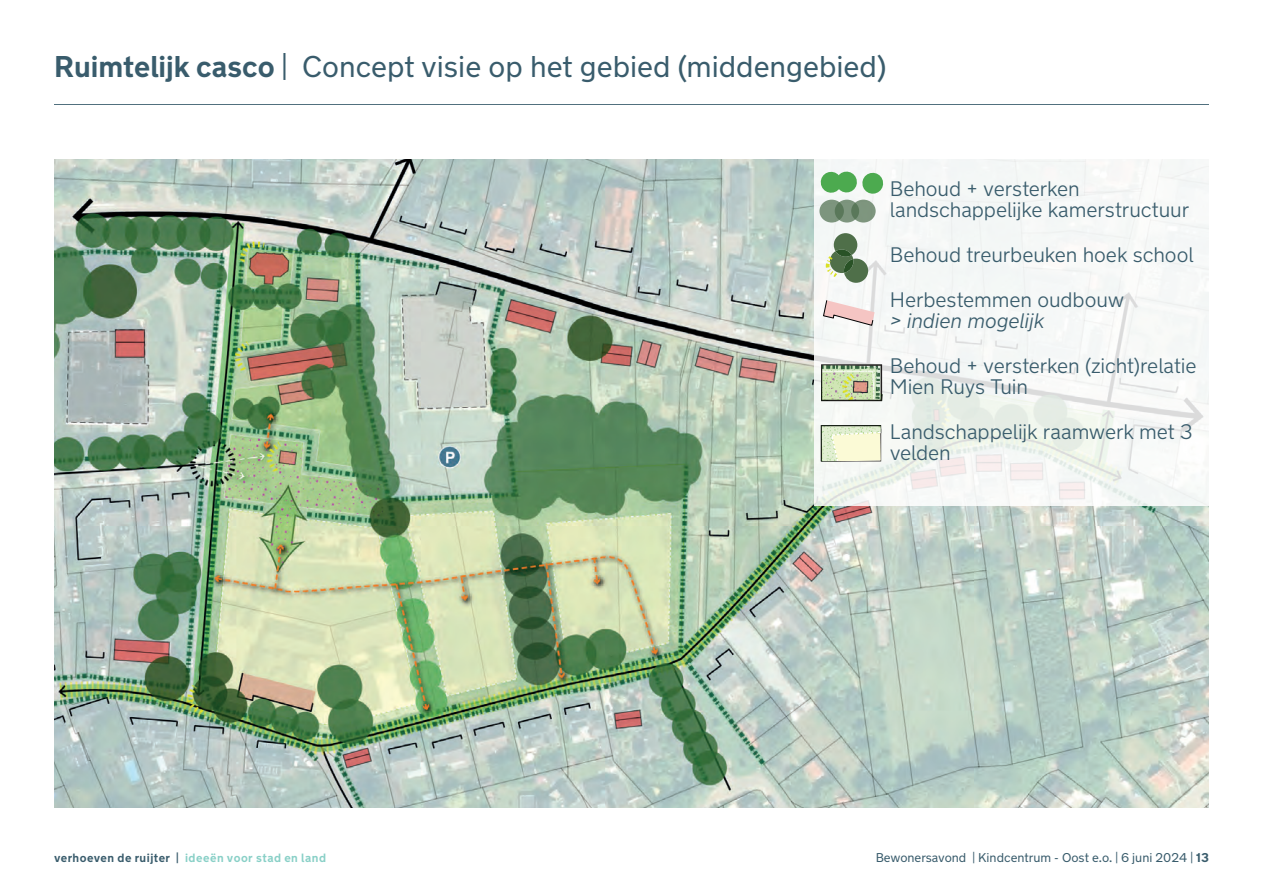
<style>
.page{position:relative;width:1263px;height:893px;background:#fff}
.page>*{position:absolute;margin:0;border:0;box-sizing:border-box;transform-origin:0 0}
.t1{font:30px "New Transport";color:#395c6c}
.t2{font:300 21px/21px "New Transport";letter-spacing:-.005em;color:#395c6c}
.t3{font:italic 300 21px "New Transport";letter-spacing:-.005em;color:#395c6c}
.t4{font:12.75px "New Transport";color:#395c6c}
.t5{font:700 12px "New Transport";letter-spacing:.04em;color:#89d0c7}
.s1{font-weight:700}
.s2{color:#395c6c}
</style>
<div class="page">
<hr style="left:54px;top:104px;width:1155px;height:1px;background:#395c6c">
<img style="left:54px;top:159px;width:1155px;height:649px">
<svg style="left:814px;top:159px;width:395px;height:347px;fill:#f5f7f6"></svg>
<svg style="left:806px;top:159px;width:92px;height:51px"></svg>
<svg style="left:823px;top:233px;width:45px;height:50px"></svg>
<svg style="left:822px;top:299px;width:52px;height:27px"></svg>
<svg style="left:821px;top:364px;width:62px;height:37px;background:#acba94"></svg>
<svg style="left:821px;top:461px;width:60px;height:1px"></svg>
<img style="left:821px;top:425px;width:60px;height:36px">
<div style="left:819px;top:200px;width:25px;height:23px;background:#7d957e;border-radius:50%"></div>
<svg style="left:835px;top:200px;width:24px;height:23px"></svg>
<svg style="left:851px;top:200px;width:25px;height:23px"></svg>
<h1 class="t1" style="left:54px;top:48px;width:834px"><span class="s1">Ruimtelijk casco</span> | Concept visie op het gebied (middengebied)</h1>
<p class="t2" style="left:890px;top:178px;width:301px">Behoud + versterken landschappelijke kamerstructuur</p>
<p class="t2" style="left:890px;top:232px;width:305px;line-height:45px">Behoud treurbeuken hoek school<br>Herbestemmen oudbouw</p>
<p class="t3" style="left:890px;top:308px;width:156px">&gt; indien mogelijk</p>
<p class="t2" style="left:890px;top:355px;width:308px">Behoud + versterken (zicht)relatie<br>Mien Ruys Tuin</p>
<p class="t2" style="left:890px;top:421px;width:304px">Landschappelijk raamwerk met 3 velden</p>
<p class="t5" style="left:54px;top:850px;width:274px"><span class="s2">verhoeven de ruijter |</span> ideeën voor stad en land</p>
<p class="t4" style="left:876px;top:850px;width:335px">Bewonersavond | Kindcentrum - Oost e.o. | 6 juni 2024 | <span class="s1">13</span></p>
</div>
